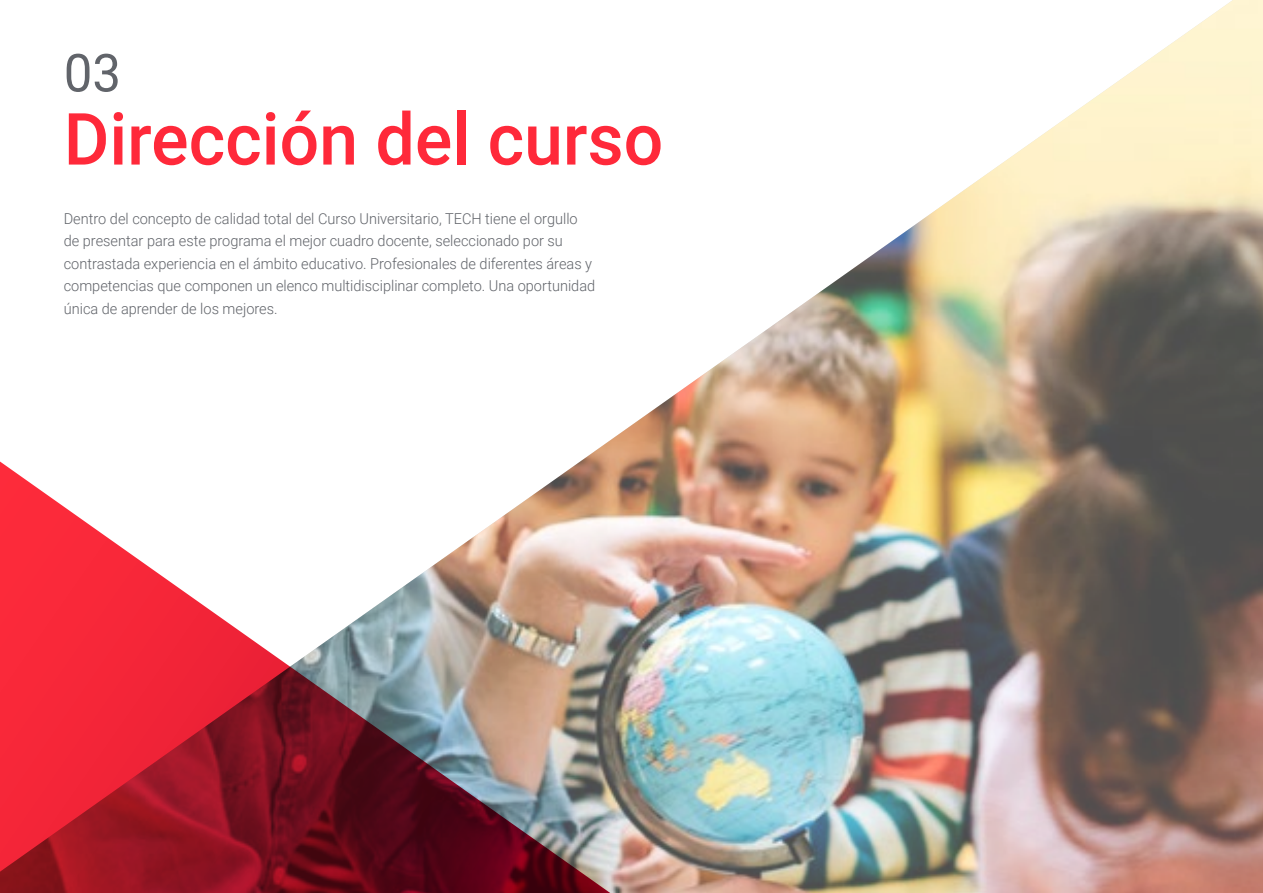
<style>
.page{position:relative;width:1263px;height:893px;background:#fff}
.page>*{position:absolute;margin:0;border:0;box-sizing:border-box;transform-origin:0 0}
.t1{font:500 72px "Roboto";color:#ff293a}
.t2{font:52.5px "Roboto";color:#61646a}
.t3{font:300 15px/22.5px "Roboto";color:#61646a}
</style>
<div class="page">
<img style="left:602px;top:0;width:661px;height:893px">
<img style="left:0;top:446px;width:640px;height:447px">
<h2 class="t2" style="left:64px;top:36px;width:59px">03</h2>
<h1 class="t1" style="left:64px;top:89px;width:601px">Dirección del curso</h1>
<p class="t3" style="left:64px;top:207px;width:533px">Dentro del concepto de calidad total del Curso Universitario, TECH tiene el orgullo de presentar para este programa el mejor cuadro docente, seleccionado por su contrastada experiencia en el ámbito educativo. Profesionales de diferentes áreas y competencias que componen un elenco multidisciplinar completo. Una oportunidad única de aprender de los mejores.</p>
</div>
